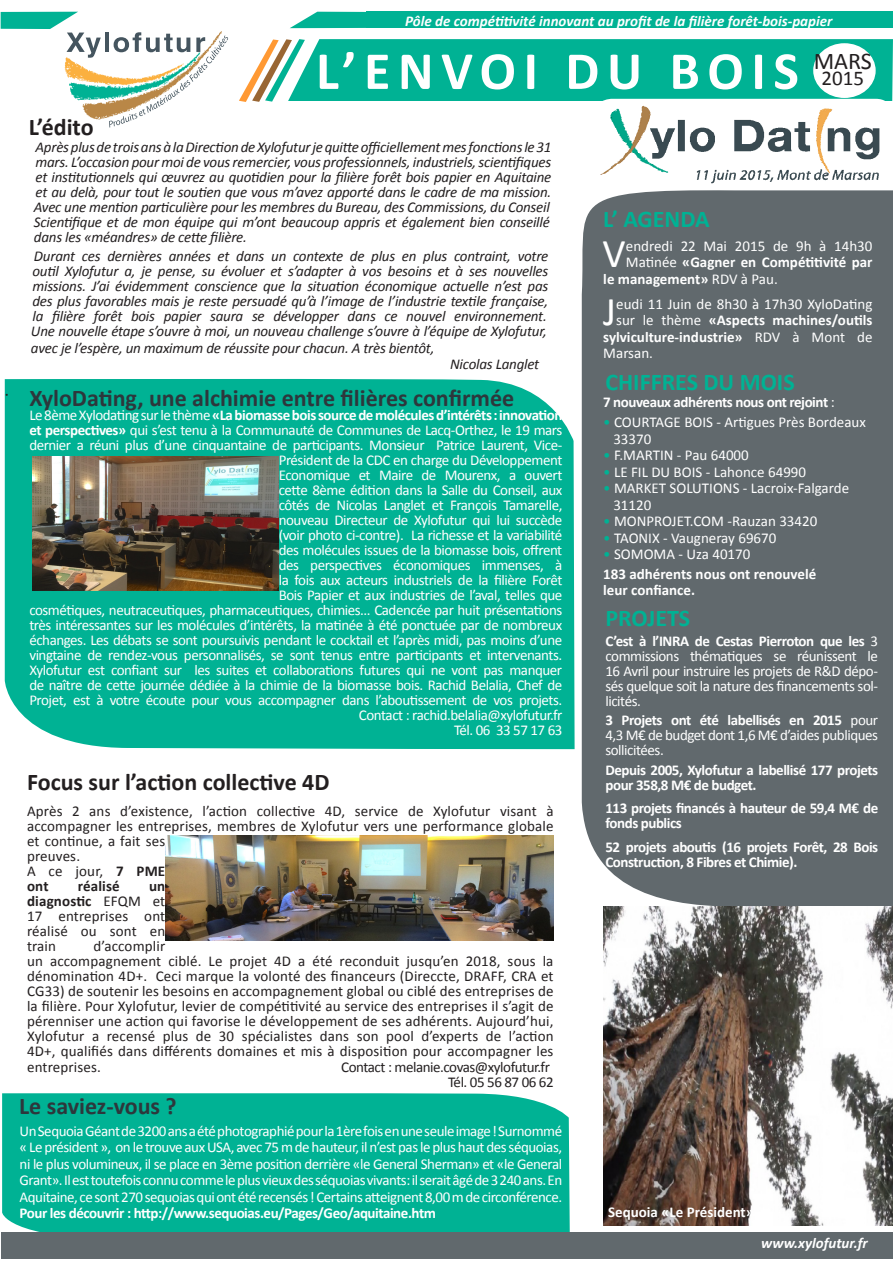
<style>
.page{position:relative;width:893px;height:1263px;background:#fff}
.page>*{position:absolute;margin:0;border:0;box-sizing:border-box;transform-origin:0 0}
.t1{font:700 54px "Calibri";letter-spacing:.14em;color:#fff}
.t2{font:40.95px "Calibri";color:#fff}
.t3{font:700 24px "Calibri";color:#2d373c}
.t4{font:700 24px "Calibri";color:#231f20}
.t5{font:700 24px "Calibri";color:#00b294}
.t6{font:24px "Calibri";color:#231f20}
.t7{font:21px "Calibri";color:#231f20}
.t8{font:15px/15px "Calibri";letter-spacing:-.03em;color:#fff;text-align:justify}
.t9{font:italic 15px/15px "Calibri";letter-spacing:-.015em;color:#231f20;text-align:justify}
.t10{font:15px/15px "Calibri";letter-spacing:.01em;color:#231f20}
.t11{font:15px/16.5px "Calibri";color:#fff}
.t12{font:700 15px/15px "Calibri";letter-spacing:-.03em;color:#fff}
.t13{font:700 15px/16.5px "Calibri";color:#fff}
.t14{font:italic 700 15px "Calibri";color:#fff}
.t15{font:15px "Calibri";letter-spacing:-.03em;color:#231f20}
.t16{font:700 15px "Calibri";letter-spacing:.01em;color:#231f20}
.s1{font-weight:700}
.s2{font-weight:400}
.s3{color:#00b294}
</style>
<div class="page">
<div style="left:5px;top:379px;width:553px;height:370px;background:#00b294"></div>
<svg style="left:1px;top:12px;width:227px;height:116px"></svg>
<svg style="left:290px;top:12px;width:76px;height:16px"></svg>
<div style="left:366px;top:12px;width:526px;height:16px;background:#00b294"></div>
<svg style="left:239px;top:39px;width:654px;height:63px;background:#1ab79b"></svg>
<div style="left:2px;top:1093px;width:568px;height:139px;background:#00b294"></div>
<svg style="left:558px;top:190px;width:335px;height:716px;background:#697477"></svg>
<div style="left:1px;top:1232px;width:891px;height:27px;background:#61696d"></div>
<div style="left:814px;top:44px;width:61px;height:53px;background:#fff;border-radius:50%"></div>
<div style="left:813px;top:43px;width:63px;height:55px;border:2px solid #fff;border-radius:50%"></div>
<img style="left:601px;top:99px;width:285px;height:3px">
<img style="left:600px;top:105px;width:280px;height:79px">
<img style="left:603px;top:906px;width:290px;height:319px">
<img style="left:32px;top:456px;width:247px;height:134px">
<img style="left:165px;top:836px;width:389px;height:104px">
<p class="t14" style="left:405px;top:11px;width:429px">Pôle de compétitivité innovant au profit de la filière forêt-bois-papier</p>
<p class="t4" style="left:29px;top:112px;width:66px">L’édito</p>
<p class="t1" style="left:316px;top:37px;width:484px">L’ENVOI DU BOIS</p>
<p class="t6" style="left:814px;top:46px;width:60px">MARS</p>
<p class="t7" style="left:821px;top:65px;width:44px">2015</p>
<p class="t9" style="left:34px;top:139px;width:519px">Après plus de trois ans à la Direction de Xylofutur je quitte officiellement mes fonctions le 31 mars. L’occasion pour moi de vous remercier, vous professionnels, industriels, scientifiques et institutionnels qui œuvrez au quotidien pour la filière forêt bois papier en Aquitaine et au delà, pour tout le soutien que vous m’avez apporté dans le cadre de ma mission.<br>Avec une mention particulière pour les membres du Bureau, des Commissions, du Conseil Scientifique et de mon équipe qui m’ont beaucoup appris et également bien conseillé dans les «méandres» de cette filière.</p>
<p class="t9" style="left:31px;top:248px;width:519px">Durant ces dernières années et dans un contexte de plus en plus contraint, votre outil Xylofutur a, je pense, su évoluer et s’adapter à vos besoins et à ses nouvelles missions. J’ai évidemment conscience que la situation économique actuelle n’est pas des plus favorables mais je reste persuadé qu’à l’image de l’industrie textile française, la filière forêt bois papier saura se développer dans ce nouvel environnement.<br>Une nouvelle étape s’ouvre à moi, un nouveau challenge s’ouvre à l’équipe de Xylofutur,</p>
<p class="t9" style="left:31px;top:339px;width:405px">avec je l’espère, un maximum de réussite pour chacun. A très bientôt,</p>
<p class="t9" style="left:450px;top:356px;width:91px">Nicolas Langlet</p>
<p class="t3" style="left:29px;top:383px;width:486px">XyloDating, une alchimie entre filières confirmée</p>
<p class="t8" style="left:29px;top:406px;width:535px;text-align:right">Le 8ème Xylodating sur le thème <span class="s1">«La biomasse bois source de molécules d’intérêts : innovation et perspectives»</span> qui s’est tenu à la Communauté de Communes de Lacq-Orthez, le 19 mars dernier a réuni plus d’une cinquantaine de participants. Monsieur Patrice Laurent, Vice-Président de la CDC en charge du Développement<br>Economique et Maire de Mourenx, a ouvert<br>cette 8ème édition dans la Salle du Conseil, aux<br>côtés de Nicolas Langlet et François Tamarelle,<br>nouveau Directeur de Xylofutur qui lui succède<br>(voir photo ci-contre). La richesse et la variabilité<br>des molécules issues de la biomasse bois, offrent<br>des perspectives économiques immenses, à<br>la fois aux acteurs industriels de la filière Forêt<br>Bois Papier et aux industries de l’aval, telles que<br>cosmétiques, neutraceutiques, pharmaceutiques, chimies... Cadencée par huit présentations très intéressantes sur les molécules d’intérêts, la matinée à été ponctuée par de nombreux échanges. Les débats se sont poursuivis pendant le cocktail et l’après midi, pas moins d’une vingtaine de rendez-vous personnalisés, se sont tenus entre participants et intervenants.</p>
<p class="t8" style="left:29px;top:661px;width:534px">Xylofutur est confiant sur les suites et collaborations futures qui ne vont pas manquer de naître de cette journée dédiée à la chimie de la biomasse bois. Rachid Belalia, Chef de Projet, est à votre écoute pour vous accompagner dans l’aboutissement de vos projets.</p>
<p class="t8" style="left:359px;top:706px;width:205px">Contact : rachid.belalia@xylofutur.fr</p>
<p class="t8" style="left:454px;top:721px;width:110px">Tél. 06 33 57 17 63</p>
<p class="t4" style="left:27px;top:767px;width:304px">Focus sur l’action collective 4D</p>
<p class="t10" style="left:27px;top:803px;width:528px">Après 2 ans d’existence, l’action collective 4D, service de Xylofutur visant à accompagner les entreprises, membres de Xylofutur vers une performance globale et continue, a fait ses<br>preuves.</p>
<p class="t10" style="left:27px;top:863px;width:140px">A ce jour, <span class="s1">7 PME ont</span></p>
<p class="t16" style="left:78px;top:876px;width:43px">réalisé</p>
<p class="t10" style="left:27px;top:878px;width:140px;text-align:justify;text-indent:122px"><span class="s1">un diagnostic</span> EFQM et 17 entreprises ont réalisé ou sont en train</p>
<p class="t10" style="left:27px;top:938px;width:528px;text-indent:67px">d’accomplir<br>un accompagnement ciblé. Le projet 4D a été reconduit jusqu’en 2018, sous la dénomination 4D+. Ceci marque la volonté des financeurs (Direccte, DRAFF, CRA et CG33) de soutenir les besoins en accompagnement global ou ciblé des entreprises de la filière. Pour Xylofutur, levier de compétitivité au service des entreprises il s’agit de pérenniser une action qui favorise le développement de ses adhérents. Aujourd’hui, Xylofutur a recensé plus de 30 spécialistes dans son pool d’experts de l’action 4D+, qualifiés dans différents domaines et mis à disposition pour accompagner les</p>
<p class="t10" style="left:27px;top:1059px;width:75px">entreprises.</p>
<p class="t15" style="left:341px;top:1058px;width:210px">Contact : melanie.covas@xylofutur.fr</p>
<p class="t15" style="left:448px;top:1073px;width:107px">Tél. 05 56 87 06 62</p>
<p class="t3" style="left:19px;top:1091px;width:159px">Le saviez-vous ?</p>
<p class="t8" style="left:20px;top:1122px;width:544px;line-height:16.5px">Un Sequoia Géant de 3200 ans a été photographié pour la 1ère fois en une seule image ! Surnommé « Le président », on le trouve aux USA, avec 75 m de hauteur, il n’est pas le plus haut des séquoias, ni le plus volumineux, il se place en 3ème position derrière «le General Sherman» et «le General Grant». Il est toutefois connu comme le plus vieux des séquoias vivants: il serait âgé de 3 240 ans. En Aquitaine, ce sont 270 sequoias qui ont été recensés ! Certains atteignent 8,00 m de circonférence.<br><span class="s1">Pour les découvrir : http://www.sequoias.eu/Pages/Geo/aquitaine.htm</span></p>
<p class="t5" style="left:603px;top:205px;width:108px">L’ AGENDA</p>
<p class="t2" style="left:603px;top:228px;width:25px">V</p>
<p class="t11" style="left:626px;top:237px;width:248px">endredi 22 Mai 2015 de 9h à 14h30</p>
<p class="t13" style="left:626px;top:253px;width:248px"><span class="s2">Matinée</span> «Gagner en Compétitivité par</p>
<p class="t13" style="left:603px;top:270px;width:176px">le management» <span class="s2">RDV à Pau.</span></p>
<p class="t2" style="left:603px;top:286px;width:15px">J</p>
<p class="t11" style="left:616px;top:295px;width:258px">eudi 11 Juin de 8h30 à 17h30 XyloDating</p>
<p class="t13" style="left:616px;top:311px;width:258px"><span class="s2">sur le thème</span> «Aspects machines/outils</p>
<p class="t13" style="left:603px;top:328px;width:271px">sylviculture-industrie» <span class="s2">RDV à Mont de</span></p>
<p class="t8" style="left:603px;top:345px;width:51px">Marsan.</p>
<p class="t5" style="left:605px;top:367px;width:191px">CHIFFRES DU MOIS</p>
<p class="t12" style="left:603px;top:393px;width:233px">7 nouveaux adhérents nous ont rejoint <span class="s2">:</span></p>
<p class="t11" style="left:613px;top:413px;width:254px;text-indent:-10px"><span class="s3">•</span> COURTAGE BOIS - Artigues Près Bordeaux<br>33370</p>
<p class="t11" style="left:603px;top:446px;width:147px"><span class="s3">•</span> F.MARTIN - Pau 64000</p>
<p class="t11" style="left:603px;top:463px;width:204px"><span class="s3">•</span> LE FIL DU BOIS - Lahonce 64990</p>
<p class="t11" style="left:613px;top:479px;width:237px;text-indent:-10px"><span class="s3">•</span> MARKET SOLUTIONS - Lacroix-Falgarde<br>31120</p>
<p class="t11" style="left:603px;top:512px;width:216px"><span class="s3">•</span> MONPROJET.COM -Rauzan 33420</p>
<p class="t11" style="left:603px;top:529px;width:175px"><span class="s3">•</span> TAONIX - Vaugneray 69670</p>
<p class="t11" style="left:603px;top:545px;width:149px"><span class="s3">•</span> SOMOMA - Uza 40170</p>
<p class="t13" style="left:603px;top:565px;width:215px">183 adhérents nous ont renouvelé leur confiance.</p>
<p class="t5" style="left:605px;top:603px;width:86px">PROJETS</p>
<p class="t8" style="left:605px;top:633px;width:274px"><span class="s1">C’est à l’INRA de Cestas Pierroton que les</span> 3 commissions thématiques se réunissent le 16 Avril pour instruire les projets de R&amp;D dépo&shy;sés quelque soit la nature des financements sol&shy;licités.</p>
<p class="t8" style="left:605px;top:712px;width:274px"><span class="s1">3 Projets ont été labellisés en 2015</span> pour 4,3 M€ de budget dont 1,6 M€ d’aides publiques sollicitées.</p>
<p class="t12" style="left:605px;top:761px;width:274px">Depuis 2005, Xylofutur a labellisé 177 projets pour 358,8 M€ de budget.</p>
<p class="t12" style="left:605px;top:800px;width:274px">113 projets financés à hauteur de 59,4 M€ de fonds publics</p>
<p class="t12" style="left:605px;top:838px;width:274px">52 projets aboutis (16 projets Forêt, 28 Bois<br>Construction, 8 Fibres et Chimie).</p>
<p class="t13" style="left:608px;top:1203px;width:147px">Sequoia «Le Président»</p>
<p class="t14" style="left:761px;top:1233px;width:108px">www.xylofutur.fr</p>
</div>
